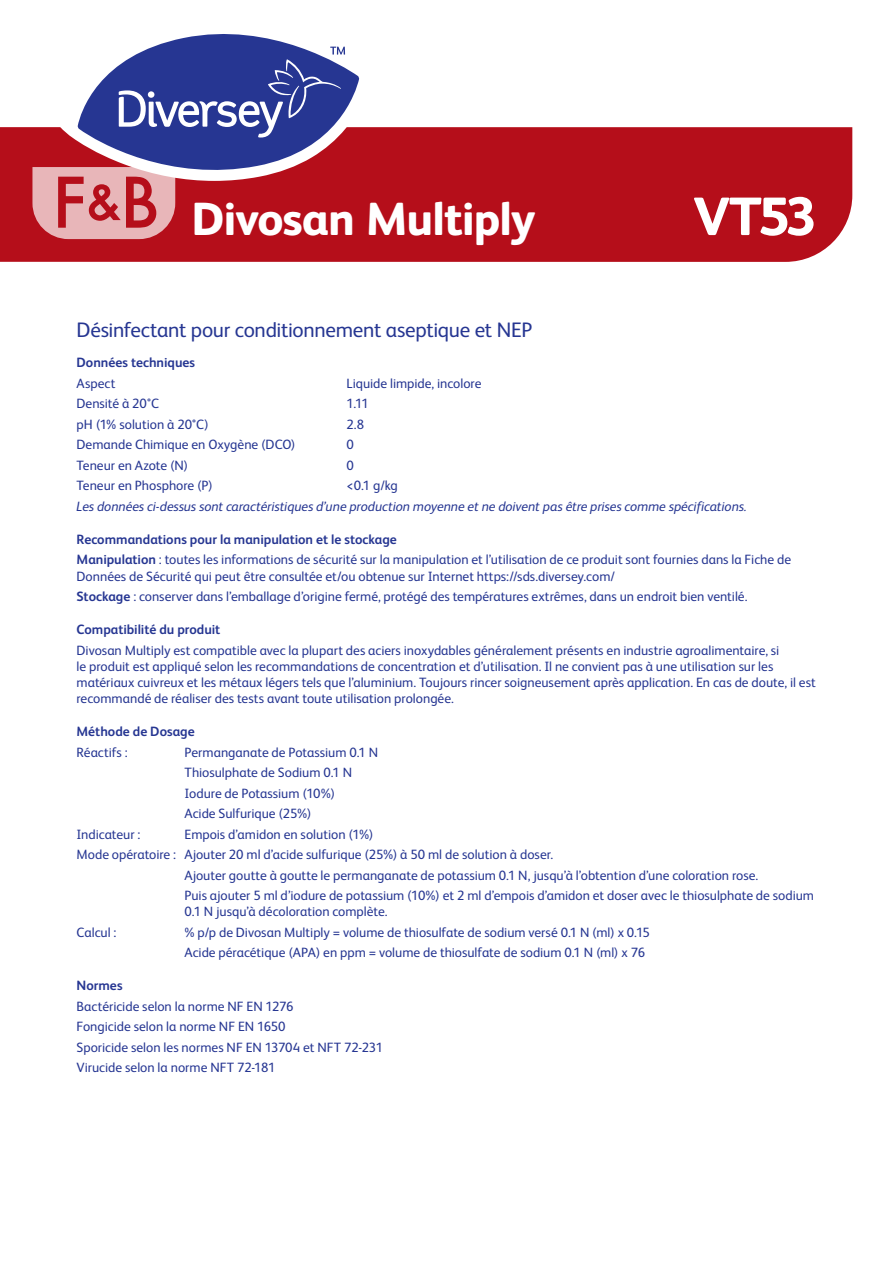
<style>
.page{position:relative;width:893px;height:1263px;background:#fff}
.page>*{position:absolute;margin:0;border:0;box-sizing:border-box;transform-origin:0 0}
.t1{font:800 54px "FS Albert Pro";color:#fff}
.t2{font:800 46.5px "FS Albert Pro";letter-spacing:-.02em;color:#fff}
.t3{font:21px "FS Albert Pro";letter-spacing:-.015em;color:#263692}
.t4{font:13.5px/20.4px "FS Albert Pro";color:#263692}
.t5{font:italic 13.5px "FS Albert Pro";letter-spacing:-.005em;color:#263692}
.t6{font:700 13.5px "FS Albert Pro";color:#263692}
.s1{font-weight:700}
</style>
<div class="page">
<div style="left:0;top:127px;width:852px;height:135px;background:#b50e1a"></div>
<svg style="left:32px;top:167px;width:143px;height:72px;background:#d88389"></svg>
<svg style="left:58px;top:78px;width:316px;height:103px"></svg>
<svg style="left:78px;top:34px;width:281px;height:148px"></svg>
<svg style="left:119px;top:47px;width:226px;height:91px;background:#4b58a4"></svg>
<h2 class="t2" style="left:191px;top:183px;width:346px">Divosan Multiply</h2>
<h1 class="t1" style="left:693px;top:174px;width:125px">VT53</h1>
<h3 class="t3" style="left:77px;top:315px;width:457px">Désinfectant pour conditionnement aseptique et NEP</h3>
<p class="t6" style="left:77px;top:353px;width:120px">Données techniques</p>
<p class="t4" style="left:77px;top:372px;width:40px">Aspect</p>
<p class="t4" style="left:347px;top:372px;width:136px">Liquide limpide, incolore</p>
<p class="t4" style="left:77px;top:393px;width:84px">Densité à 20°C</p>
<p class="t4" style="left:347px;top:393px;width:24px">1.11</p>
<p class="t4" style="left:77px;top:413px;width:134px">pH (1% solution à 20°C)</p>
<p class="t4" style="left:347px;top:413px;width:19px">2.8</p>
<p class="t4" style="left:77px;top:433px;width:221px">Demande Chimique en Oxygène (DCO)</p>
<p class="t4" style="left:347px;top:433px;width:9px">0</p>
<p class="t4" style="left:77px;top:454px;width:113px">Teneur en Azote (N)</p>
<p class="t4" style="left:347px;top:454px;width:9px">0</p>
<p class="t4" style="left:77px;top:474px;width:138px">Teneur en Phosphore (P)</p>
<p class="t4" style="left:347px;top:474px;width:53px">&lt;0.1 g/kg</p>
<p class="t5" style="left:77px;top:496px;width:672px">Les données ci-dessus sont caractéristiques d’une production moyenne et ne doivent pas être prises comme spécifications.</p>
<p class="t4" style="left:77px;top:528px;width:716px"><span class="s1">Recommandations pour la manipulation et le stockage<br>Manipulation</span> : toutes les informations de sécurité sur la manipulation et l’utilisation de ce produit sont fournies dans la Fiche de</p>
<p class="t4" style="left:77px;top:565px;width:672px">Données de Sécurité qui peut être consultée et/ou obtenue sur Internet https://sds.diversey.com/<br><span class="s1">Stockage</span> : conserver dans l’emballage d’origine fermé, protégé des températures extrêmes, dans un endroit bien ventilé.</p>
<p class="t6" style="left:77px;top:620px;width:145px">Compatibilité du produit</p>
<p class="t4" style="left:77px;top:641px;width:741px;line-height:16.2px">Divosan Multiply est compatible avec la plupart des aciers inoxydables généralement présents en industrie agroalimentaire, si<br>le produit est appliqué selon les recommandations de concentration et d’utilisation. Il ne convient pas à une utilisation sur les matériaux cuivreux et les métaux légers tels que l’aluminium. Toujours rincer soigneusement après application. En cas de doute, il est recommandé de réaliser des tests avant toute utilisation prolongée.</p>
<p class="t6" style="left:77px;top:722px;width:120px">Méthode de Dosage</p>
<p class="t4" style="left:77px;top:741px;width:53px">Réactifs :</p>
<p class="t4" style="left:185px;top:741px;width:195px">Permanganate de Potassium 0.1 N<br>Thiosulphate de Sodium 0.1 N<br>Iodure de Potassium (10%)<br>Acide Sulfurique (25%)</p>
<p class="t4" style="left:77px;top:823px;width:65px">Indicateur :</p>
<p class="t4" style="left:185px;top:823px;width:190px">Empois d’amidon en solution (1%)</p>
<p class="t4" style="left:77px;top:843px;width:478px">Mode opératoire : Ajouter 20 ml d’acide sulfurique (25%) à 50 ml de solution à doser.</p>
<p class="t4" style="left:185px;top:864px;width:575px">Ajouter goutte à goutte le permanganate de potassium 0.1 N, jusqu’à l’obtention d’une coloration rose.</p>
<p class="t4" style="left:185px;top:884px;width:631px">Puis ajouter 5 ml d’iodure de potassium (10%) et 2 ml d’empois d’amidon et doser avec le thiosulphate de sodium</p>
<p class="t4" style="left:185px;top:900px;width:205px">0.1 N jusqu’à décoloration complète.</p>
<p class="t4" style="left:77px;top:921px;width:41px">Calcul :</p>
<p class="t4" style="left:185px;top:921px;width:467px">% p/p de Divosan Multiply = volume de thiosulfate de sodium versé 0.1 N (ml) x 0.15<br>Acide péracétique (APA) en ppm = volume de thiosulfate de sodium 0.1 N (ml) x 76</p>
<p class="t6" style="left:77px;top:976px;width:48px">Normes</p>
<p class="t4" style="left:77px;top:995px;width:308px">Bactéricide selon la norme NF EN 1276<br>Fongicide selon la norme NF EN 1650<br>Sporicide selon les normes NF EN 13704 et NFT 72-231<br>Virucide selon la norme NFT 72-181</p>
</div>
